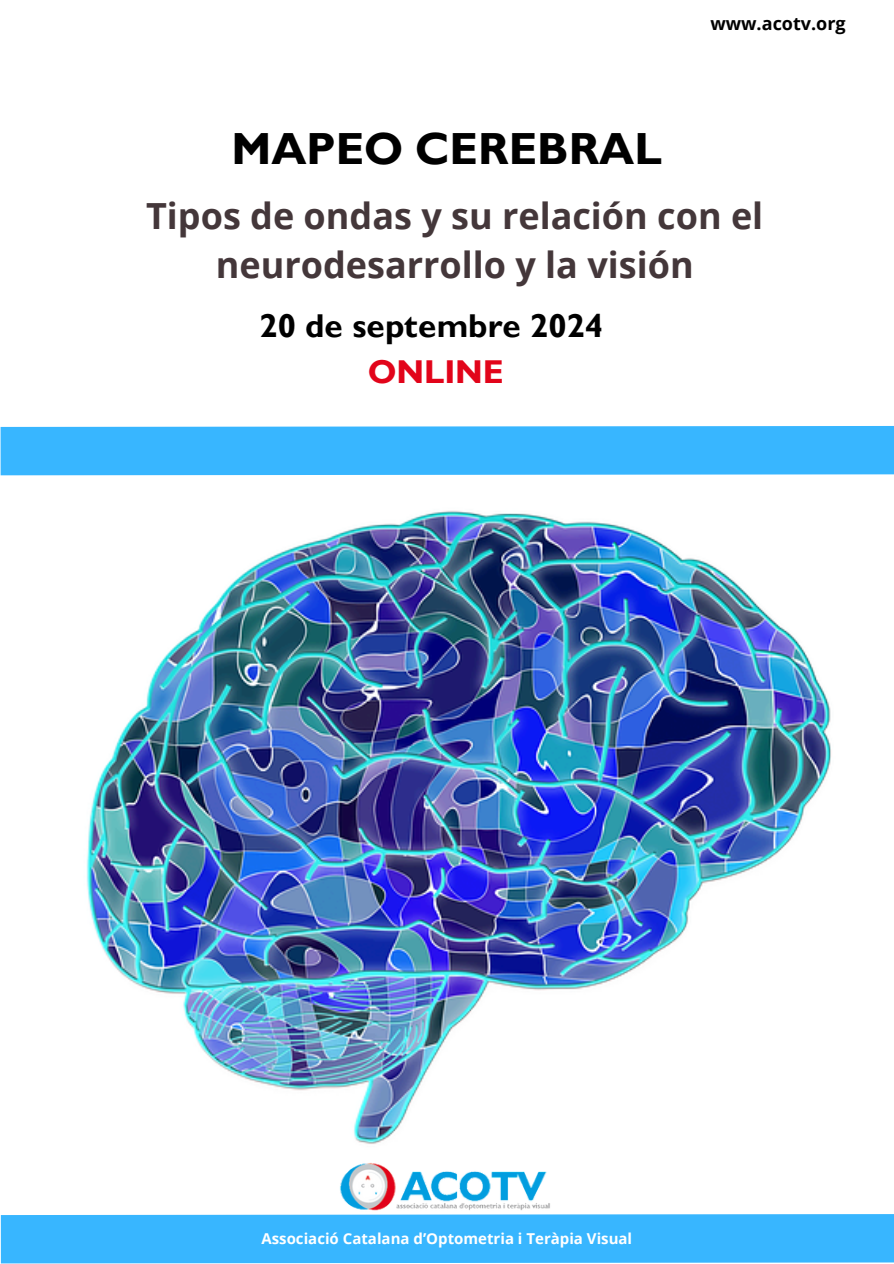
<style>
.page{position:relative;width:894px;height:1264px;background:#fff}
.page>*{position:absolute;margin:0;border:0;box-sizing:border-box;transform-origin:0 0}
.t1{font:700 45px "Gill Sans MT Std";color:#000}
.t2{font:700 36px/49.5px "Open Sans";color:#44373a;text-align:center}
.t3{font:700 33px/46.2px "Gill Sans MT Std";color:#000;text-align:center}
.t4{font:700 18px "Open Sans";color:#000}
.t5{font:700 15px "Open Sans";color:#fff}
.s1{color:#e2041a}
</style>
<div class="page">
<img style="left:86px;top:510px;width:745px;height:634px">
<div style="left:0;top:426px;width:893px;height:50px;background:#38b6ff"></div>
<div style="left:0;top:1214px;width:893px;height:49px;background:#38b6ff"></div>
<img style="left:335px;top:1163px;width:222px;height:53px">
<p class="t4" style="left:710px;top:11px;width:137px">www.acotv.org</p>
<h2 class="t1" style="left:231px;top:134px;width:432px">MAPEO CEREBRAL</h2>
<h2 class="t2" style="left:146px;top:190px;width:618px">Tipos de ondas y su relación con el neurodesarrollo y la visión</h2>
<p class="t3" style="left:259px;top:308px;width:345px">20 de septembre 2024<br><span class="s1">ONLINE</span></p>
<p class="t5" style="left:261px;top:1227px;width:372px">Associació Catalana d’Optometria i Teràpia Visual</p>
</div>
